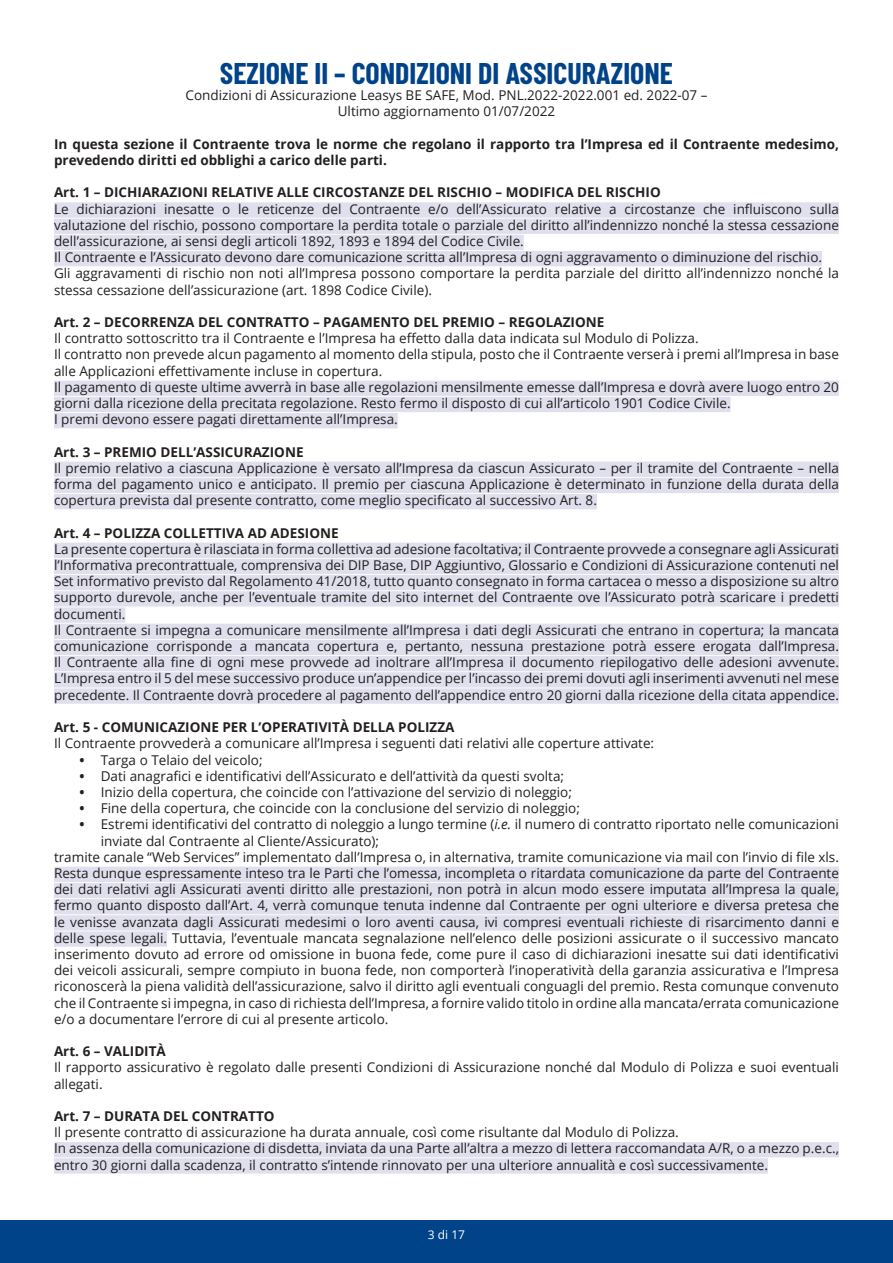
<style>
.page{position:relative;width:893px;height:1263px;background:#fff}
.page>*{position:absolute;margin:0;border:0;box-sizing:border-box;transform-origin:0 0}
.Titolo_1{font:700 30px "Barlow Condensed";color:#004389}
.Normale{font:13.5px/16.2px "Open Sans";color:#231f20;text-align:justify}
.Normale-2{font:700 13.5px/16.2px "Open Sans";color:#231f20}
.Elenco_numerato_a{font:13.5px/16.2px "Open Sans";color:#231f20}
.t1{font:12px "Open Sans";color:#fff}
.s1{font-weight:700}
.s2{font-style:italic}
</style>
<div class="page">
<div style="left:0;top:1220px;width:893px;height:43px;background:#004389"></div>
<div style="left:54px;top:202px;width:785px;height:16px;background:#dfdfed"></div>
<div style="left:54px;top:219px;width:785px;height:15px;background:#dfdfed"></div>
<div style="left:54px;top:235px;width:470px;height:15px;background:#dfdfed"></div>
<div style="left:54px;top:251px;width:768px;height:15px;background:#dfdfed"></div>
<div style="left:54px;top:381px;width:785px;height:15px;background:#dfdfed"></div>
<div style="left:54px;top:397px;width:677px;height:15px;background:#dfdfed"></div>
<div style="left:54px;top:413px;width:344px;height:15px;background:#dfdfed"></div>
<div style="left:54px;top:462px;width:785px;height:15px;background:#dfdfed"></div>
<div style="left:54px;top:478px;width:785px;height:15px;background:#dfdfed"></div>
<div style="left:54px;top:494px;width:543px;height:15px;background:#dfdfed"></div>
<div style="left:54px;top:543px;width:785px;height:15px;background:#dfdfed"></div>
<div style="left:54px;top:559px;width:785px;height:15px;background:#dfdfed"></div>
<div style="left:54px;top:575px;width:785px;height:15px;background:#dfdfed"></div>
<div style="left:54px;top:591px;width:785px;height:15px;background:#dfdfed"></div>
<div style="left:54px;top:607px;width:71px;height:16px;background:#dfdfed"></div>
<div style="left:54px;top:624px;width:785px;height:15px;background:#dfdfed"></div>
<div style="left:54px;top:640px;width:785px;height:15px;background:#dfdfed"></div>
<div style="left:54px;top:656px;width:785px;height:15px;background:#dfdfed"></div>
<div style="left:54px;top:672px;width:785px;height:15px;background:#dfdfed"></div>
<div style="left:54px;top:688px;width:785px;height:16px;background:#dfdfed"></div>
<div style="left:54px;top:867px;width:785px;height:15px;background:#dfdfed"></div>
<div style="left:54px;top:883px;width:785px;height:15px;background:#dfdfed"></div>
<div style="left:54px;top:899px;width:785px;height:15px;background:#dfdfed"></div>
<div style="left:54px;top:915px;width:785px;height:15px;background:#dfdfed"></div>
<div style="left:54px;top:931px;width:113px;height:16px;background:#dfdfed"></div>
<div style="left:54px;top:1142px;width:785px;height:15px;background:#dfdfed"></div>
<div style="left:54px;top:1158px;width:714px;height:15px;background:#dfdfed"></div>
<p class="Titolo_1" style="left:220px;top:55px;width:454px">SEZIONE II – CONDIZIONI DI ASSICURAZIONE</p>
<p class="Normale" style="left:186px;top:87px;width:523px">Condizioni di Assicurazione Leasys BE SAFE, Mod. PNL.2022-2022.001 ed. 2022-07 –</p>
<p class="Normale" style="left:338px;top:103px;width:219px">Ultimo aggiornamento 01/07/2022</p>
<p class="Normale-2" style="left:54px;top:135px;width:786px">In questa sezione il Contraente trova le norme che regolano il rapporto tra l’Impresa ed il Contraente medesimo, prevedendo diritti ed obblighi a carico delle parti.</p>
<p class="Normale-2" style="left:54px;top:184px;width:608px">Art. 1 – DICHIARAZIONI RELATIVE ALLE CIRCOSTANZE DEL RISCHIO – MODIFICA DEL RISCHIO</p>
<p class="Normale" style="left:54px;top:200px;width:786px">Le dichiarazioni inesatte o le reticenze del Contraente e/o dell’Assicurato relative a circostanze che influiscono sulla valutazione del rischio, possono comportare la perdita totale o parziale del diritto all’indennizzo nonché la stessa cessazione dell’assicurazione, ai sensi degli articoli 1892, 1893 e 1894 del Codice Civile.</p>
<p class="Normale" style="left:54px;top:249px;width:770px">Il Contraente e l’Assicurato devono dare comunicazione scritta all’Impresa di ogni aggravamento o diminuzione del rischio.</p>
<p class="Normale" style="left:54px;top:265px;width:786px">Gli aggravamenti di rischio non noti all’Impresa possono comportare la perdita parziale del diritto all’indennizzo nonché la stessa cessazione dell’assicurazione (art. 1898 Codice Civile).</p>
<p class="Normale-2" style="left:54px;top:314px;width:552px">Art. 2 – DECORRENZA DEL CONTRATTO – PAGAMENTO DEL PREMIO – REGOLAZIONE</p>
<p class="Normale" style="left:54px;top:330px;width:646px">Il contratto sottoscritto tra il Contraente e l’Impresa ha effetto dalla data indicata sul Modulo di Polizza.</p>
<p class="Normale" style="left:54px;top:346px;width:786px">Il contratto non prevede alcun pagamento al momento della stipula, posto che il Contraente verserà i premi all’Impresa in base alle Applicazioni effettivamente incluse in copertura.</p>
<p class="Normale" style="left:54px;top:378px;width:786px">Il pagamento di queste ultime avverrà in base alle regolazioni mensilmente emesse dall’Impresa e dovrà avere luogo entro 20 giorni dalla ricezione della precitata regolazione. Resto fermo il disposto di cui all’articolo 1901 Codice Civile.</p>
<p class="Normale" style="left:54px;top:411px;width:345px">I premi devono essere pagati direttamente all’Impresa.</p>
<p class="Normale-2" style="left:54px;top:443px;width:251px">Art. 3 – PREMIO DELL’ASSICURAZIONE</p>
<p class="Normale" style="left:54px;top:459px;width:786px">Il premio relativo a ciascuna Applicazione è versato all’Impresa da ciascun Assicurato – per il tramite del Contraente – nella forma del pagamento unico e anticipato. Il premio per ciascuna Applicazione è determinato in funzione della durata della copertura prevista dal presente contratto, come meglio specificato al successivo Art. 8.</p>
<p class="Normale-2" style="left:54px;top:524px;width:286px">Art. 4 – POLIZZA COLLETTIVA AD ADESIONE</p>
<p class="Normale" style="left:54px;top:540px;width:786px">La presente copertura è rilasciata in forma collettiva ad adesione facoltativa; il Contraente provvede a consegnare agli Assicurati l’Informativa precontrattuale, comprensiva dei DIP Base, DIP Aggiuntivo, Glossario e Condizioni di Assicurazione contenuti nel Set informativo previsto dal Regolamento 41/2018, tutto quanto consegnato in forma cartacea o messo a disposizione su altro supporto durevole, anche per l’eventuale tramite del sito internet del Contraente ove l’Assicurato potrà scaricare i predetti documenti.</p>
<p class="Normale" style="left:54px;top:621px;width:786px">Il Contraente si impegna a comunicare mensilmente all’Impresa i dati degli Assicurati che entrano in copertura; la mancata comunicazione corrisponde a mancata copertura e, pertanto, nessuna prestazione potrà essere erogata dall’Impresa.<br>Il Contraente alla fine di ogni mese provvede ad inoltrare all’Impresa il documento riepilogativo delle adesioni avvenute.<br>L’Impresa entro il 5 del mese successivo produce un’appendice per l’incasso dei premi dovuti agli inserimenti avvenuti nel mese precedente. Il Contraente dovrà procedere al pagamento dell’appendice entro 20 giorni dalla ricezione della citata appendice.</p>
<p class="Normale-2" style="left:54px;top:719px;width:402px">Art. 5 - COMUNICAZIONE PER L’OPERATIVITÀ DELLA POLIZZA</p>
<p class="Normale" style="left:54px;top:735px;width:602px">Il Contraente provvederà a comunicare all’Impresa i seguenti dati relativi alle coperture attivate:</p>
<p class="Elenco_numerato_a" style="left:80px;top:751px;width:185px"><span class="s1">•</span> Targa o Telaio del veicolo;</p>
<p class="Elenco_numerato_a" style="left:80px;top:767px;width:486px"><span class="s1">•</span> Dati anagrafici e identificativi dell’Assicurato e dell’attività da questi svolta;</p>
<p class="Elenco_numerato_a" style="left:80px;top:783px;width:494px"><span class="s1">•</span> Inizio della copertura, che coincide con l’attivazione del servizio di noleggio;</p>
<p class="Elenco_numerato_a" style="left:80px;top:800px;width:502px"><span class="s1">•</span> Fine della copertura, che coincide con la conclusione del servizio di noleggio;</p>
<p class="Elenco_numerato_a" style="left:101px;top:816px;width:740px;text-indent:-21px"><span class="s1">•</span> Estremi identificativi del contratto di noleggio a lungo termine (<span class="s2">i.e.</span> il numero di contratto riportato nelle comunicazioni inviate dal Contraente al Cliente/Assicurato);</p>
<p class="Normale" style="left:54px;top:848px;width:786px">tramite canale “Web Services” implementato dall’Impresa o, in alternativa, tramite comunicazione via mail con l’invio di file xls.</p>
<p class="Normale" style="left:54px;top:864px;width:786px">Resta dunque espressamente inteso tra le Parti che l’omessa, incompleta o ritardata comunicazione da parte del Contraente dei dati relativi agli Assicurati aventi diritto alle prestazioni, non potrà in alcun modo essere imputata all’Impresa la quale, fermo quanto disposto dall’Art. 4, verrà comunque tenuta indenne dal Contraente per ogni ulteriore e diversa pretesa che le venisse avanzata dagli Assicurati medesimi o loro aventi causa, ivi compresi eventuali richieste di risarcimento danni e delle spese legali. Tuttavia, l’eventuale mancata segnalazione nell’elenco delle posizioni assicurate o il successivo mancato inserimento dovuto ad errore od omissione in buona fede, come pure il caso di dichiarazioni inesatte sui dati identificativi dei veicoli assicurali, sempre compiuto in buona fede, non comporterà l’inoperatività della garanzia assicurativa e l’Impresa riconoscerà la piena validità dell’assicurazione, salvo il diritto agli eventuali conguagli del premio. Resta comunque convenuto che il Contraente si impegna, in caso di richiesta dell’Impresa, a fornire valido titolo in ordine alla mancata/errata comunicazione e/o a documentare l’errore di cui al presente articolo.</p>
<p class="Normale-2" style="left:54px;top:1043px;width:113px">Art. 6 – VALIDITÀ</p>
<p class="Normale" style="left:54px;top:1059px;width:786px">Il rapporto assicurativo è regolato dalle presenti Condizioni di Assicurazione nonché dal Modulo di Polizza e suoi eventuali allegati.</p>
<p class="Normale-2" style="left:54px;top:1107px;width:222px">Art. 7 – DURATA DEL CONTRATTO</p>
<p class="Normale" style="left:54px;top:1124px;width:626px">Il presente contratto di assicurazione ha durata annuale, così come risultante dal Modulo di Polizza.</p>
<p class="Normale" style="left:54px;top:1140px;width:786px">In assenza della comunicazione di disdetta, inviata da una Parte all’altra a mezzo di lettera raccomandata A/R, o a mezzo p.e.c., entro 30 giorni dalla scadenza, il contratto s’intende rinnovato per una ulteriore annualità e così successivamente.</p>
<p class="t1" style="left:428px;top:1227px;width:39px">3 di 17</p>
</div>
